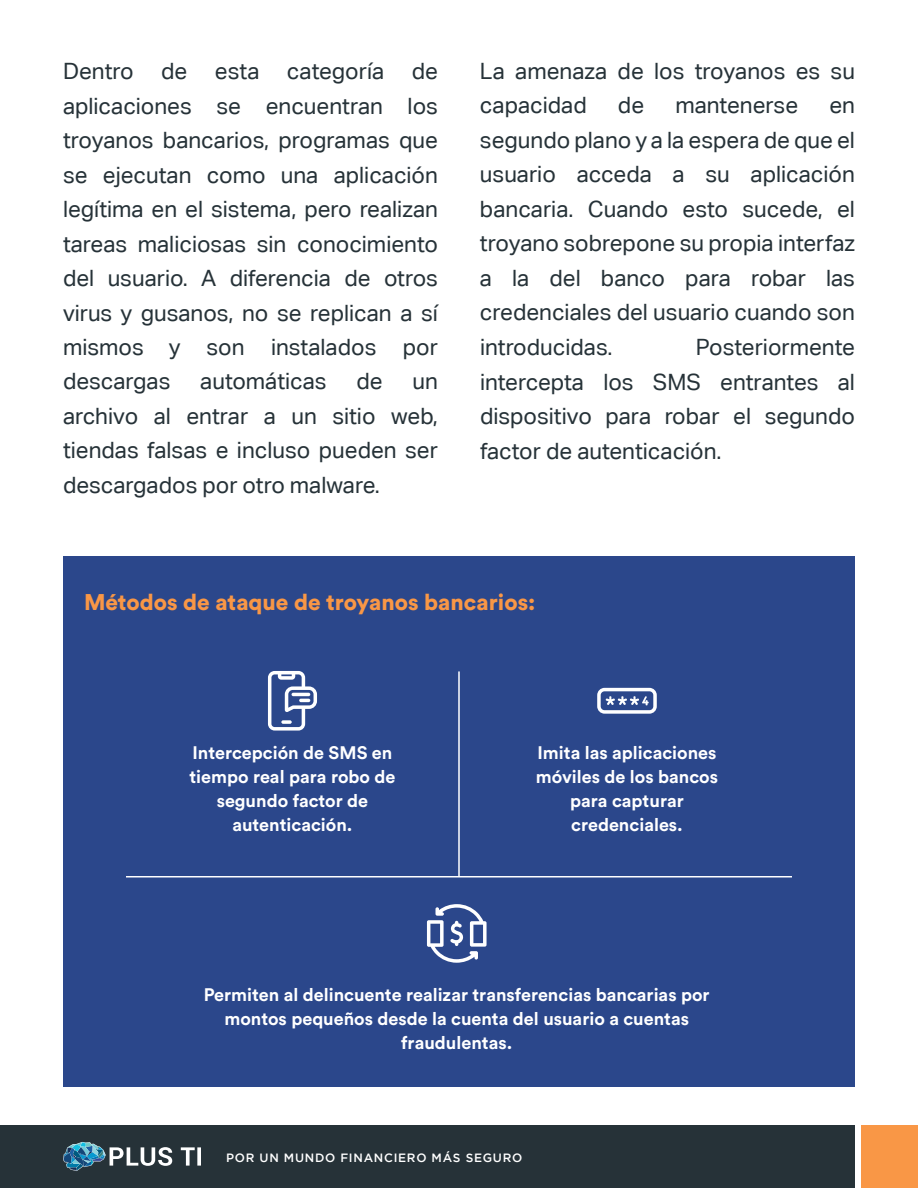
<style>
.page{position:relative;width:918px;height:1188px;background:#fff}
.page>*{position:absolute;margin:0;border:0;box-sizing:border-box;transform-origin:0 0}
.t1{font:22.5px/34.5px "Aktiv Grotesk Corp";color:#263238;text-align:justify}
.t2{font:900 22.5px "Circular Std";color:#f99746}
.t3{font:700 18px/24px "Circular Std";color:#fff;text-align:center}
.t4{font:500 12px "Gotham";letter-spacing:.06em;color:#fff}
</style>
<div class="page">
<div style="left:63px;top:556px;width:792px;height:532px;background:#2b478b"></div>
<div style="left:0;top:1125px;width:855px;height:63px;background:#263238"></div>
<svg style="left:63px;top:1142px;width:138px;height:29px"></svg>
<div style="left:861px;top:1125px;width:57px;height:63px;background:#f99746"></div>
<hr style="left:126px;top:876px;width:666px;height:2px;background:#fff">
<hr style="left:458px;top:671px;width:2px;height:206px;background:#fff">
<svg style="left:597px;top:688px;width:60px;height:26px"></svg>
<svg style="left:268px;top:671px;width:49px;height:60px"></svg>
<svg style="left:427px;top:904px;width:60px;height:59px"></svg>
<p class="t1" style="left:63px;top:54px;width:377px">Dentro de esta categoría de aplicaciones se encuentran los troyanos bancarios, programas que se ejecutan como una aplicación legítima en el sistema, pero realizan tareas maliciosas sin conocimiento del usuario. A diferencia de otros virus y gusanos, no se replican a sí mismos y son instalados por descargas</p>
<p class="t1" style="left:200px;top:364px;width:128px">automáticas</p>
<p class="t1" style="left:357px;top:364px;width:28px">de</p>
<p class="t1" style="left:63px;top:364px;width:377px;text-indent:350px">un archivo al entrar a un sitio web, tiendas falsas e incluso pueden ser descargados por otro malware.</p>
<p class="t1" style="left:480px;top:54px;width:377px">La amenaza de los troyanos es su capacidad</p>
<p class="t1" style="left:618px;top:88px;width:28px">de</p>
<p class="t1" style="left:675px;top:88px;width:124px">mantenerse</p>
<p class="t1" style="left:480px;top:88px;width:377px;text-indent:349px">en segundo plano y a la espera de que el usuario acceda a su aplicación bancaria. Cuando esto sucede, el troyano sobrepone su propia interfaz a la del banco para robar las credenciales del usuario cuando son introducidas.</p>
<p class="t1" style="left:480px;top:330px;width:377px;text-indent:216px">Posteriormente intercepta los SMS entrantes al dispositivo para robar el segundo factor de autenticación.</p>
<p class="t2" style="left:84px;top:587px;width:453px">Métodos de ataque de troyanos bancarios:</p>
<p class="t3" style="left:189px;top:740px;width:208px">Intercepción de SMS en tiempo real para robo de segundo factor de autenticación.</p>
<p class="t3" style="left:536px;top:740px;width:184px">Imita las aplicaciones móviles de los bancos para capturar credenciales.</p>
<p class="t3" style="left:204px;top:982px;width:507px">Permiten al delincuente realizar transferencias bancarias por montos pequeños desde la cuenta del usuario a cuentas fraudulentas.</p>
<p class="t4" style="left:226px;top:1151px;width:298px">POR UN MUNDO FINANCIERO MÁS SEGURO</p>
</div>
